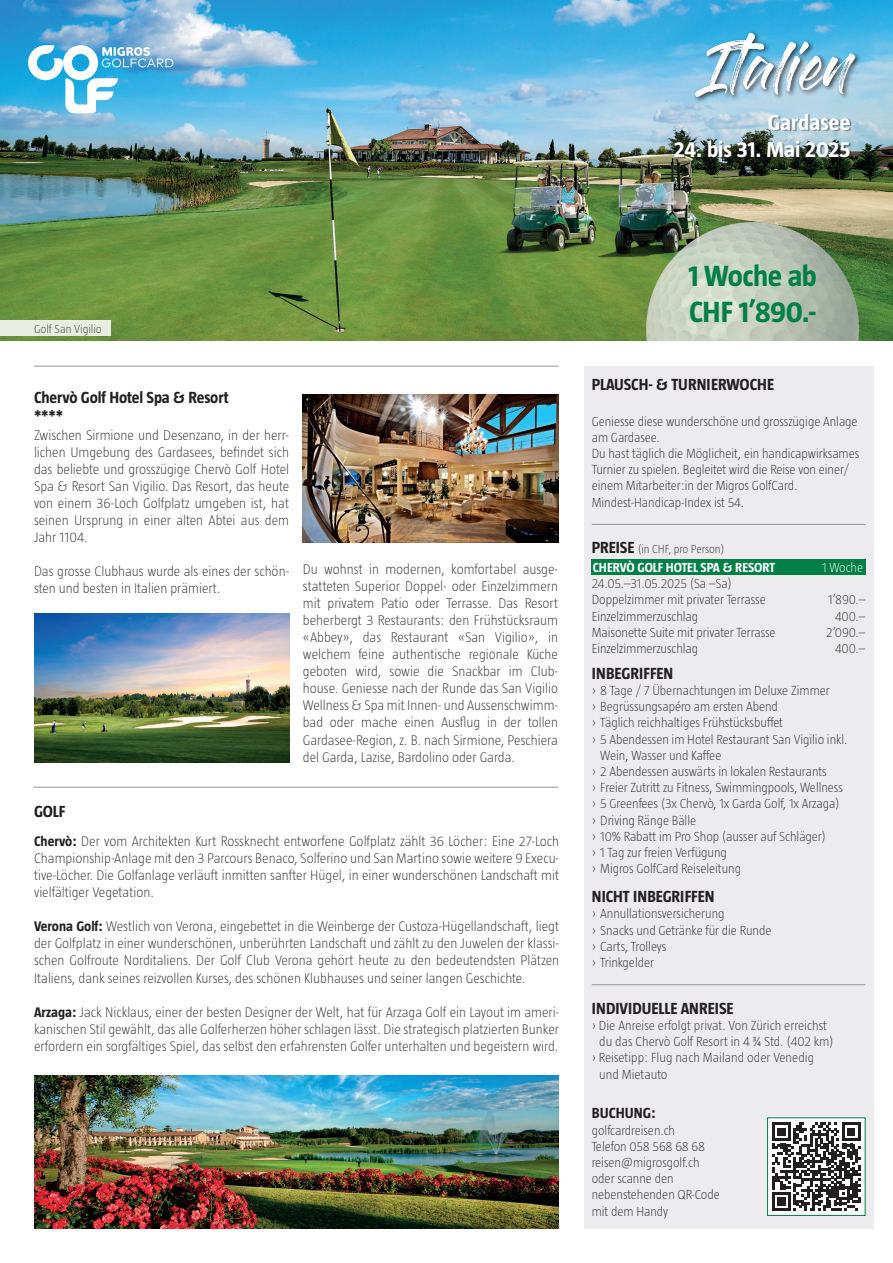
<style>
.page{position:relative;width:893px;height:1263px;background:#fff}
.page>*{position:absolute;margin:0;border:0;box-sizing:border-box;transform-origin:0 0}
.t1{font:97.5px "Gloss And Bloom";letter-spacing:-.005em;color:#fff}
.t2{font:700 30px/36px "Taz";letter-spacing:-.015em;color:#007f46}
.t3{font:700 22.5px "Taz";color:#fff}
.t4{font:700 16.5px/19.8px "Taz";letter-spacing:-.005em;color:#231f20}
.t5{font:700 15px "Taz";color:#231f20}
.t6{font:200 14.25px/17.1px "Taz";color:#231f20;text-align:justify}
.t7{font:200 13.5px/16.2px "Taz";letter-spacing:-.005em;color:#231f20}
.t8{font:700 13.5px "Taz";letter-spacing:-.005em;color:#fff}
.t9{font:200 13.5px "Taz";letter-spacing:-.005em;color:#fff}
.t10{font:200 12px "Taz";color:#231f20}
.s1{font-weight:700}
.s2{font-weight:700;font-size:16.5px}
</style>
<div class="page">
<img style="left:0;top:0;width:893px;height:340px">
<svg style="left:0;top:13px;width:188px;height:79px;background:#56a8d7"></svg>
<div style="left:693px;top:30px;width:169px;height:73px;background:#231f20;opacity:.8"></div>
<svg style="left:28px;top:45px;width:145px;height:68px"></svg>
<img style="left:646px;top:223px;width:213px;height:117px">
<div style="left:584px;top:366px;width:289px;height:863px;background:#ececee"></div>
<hr style="left:592px;top:524px;width:273px;height:1px;background:#939598">
<div style="left:592px;top:559px;width:227px;height:15px;background:#007f46"></div>
<div style="left:819px;top:559px;width:46px;height:15px;background:#007f46"></div>
<hr style="left:592px;top:984px;width:273px;height:1px;background:#939598">
<div style="left:0;top:320px;width:111px;height:15px;background:#e8eee1"></div>
<hr style="left:34px;top:366px;width:525px;height:1px;background:#939598">
<div style="left:767px;top:1118px;width:98px;height:97px;background:#fff"></div>
<svg style="left:772px;top:1122px;width:88px;height:88px"></svg>
<img style="left:35px;top:1076px;width:524px;height:153px">
<hr style="left:33px;top:787px;width:525px;height:1px;background:#939598">
<div style="left:675px;top:114px;width:177px;height:45px;background:#231f20;opacity:.5"></div>
<img style="left:34px;top:613px;width:255px;height:149px">
<img style="left:303px;top:394px;width:255px;height:148px">
<h1 class="t1" style="left:709px;top:23px;width:143px">Italien</h1>
<h3 class="t3" style="left:768px;top:110px;width:84px">Gardasee</h3>
<h3 class="t3" style="left:674px;top:137px;width:178px">24. bis 31. Mai 2025</h3>
<p class="t10" style="left:34px;top:322px;width:69px">Golf San Vigilio</p>
<p class="t4" style="left:34px;top:387px;width:196px">Chervò Golf Hotel Spa &amp; Resort ****</p>
<p class="t6" style="left:34px;top:426px;width:257px">Zwischen Sirmione und Desenzano, in der herr&shy;lichen Umgebung des Gardasees, befindet sich das beliebte und grosszügige Chervò Golf Hotel Spa &amp; Resort San Vigilio. Das Resort, das heute von einem 36-Loch Golfplatz umgeben ist, hat seinen Ursprung in einer alten Abtei aus dem Jahr 1104.</p>
<p class="t6" style="left:34px;top:563px;width:256px">Das grosse Clubhaus wurde als eines der schön&shy;sten und besten in Italien prämiert.</p>
<p class="t6" style="left:303px;top:560px;width:257px">Du wohnst in modernen, komfortabel ausge&shy;statteten Superior Doppel- oder Einzelzimmern mit privatem Patio oder Terrasse. Das Resort beherbergt 3 Restaurants: den Frühstücksraum «Abbey», das Restaurant «San Vigilio», in welchem feine authentische regionale Küche geboten wird, sowie die Snackbar im Club&shy;house. Geniesse nach der Runde das San Vigilio Wellness &amp; Spa mit Innen- und Aussenschwimm&shy;bad oder mache einen Ausflug in der tollen Gardasee-Region, z. B. nach Sirmione, Peschiera del Garda, Lazise, Bardolino oder Garda.</p>
<p class="t4" style="left:34px;top:801px;width:33px">GOLF</p>
<p class="t6" style="left:34px;top:832px;width:527px"><span class="s1">Chervò:</span> Der vom Architekten Kurt Rossknecht entworfene Golfplatz zählt 36 Löcher: Eine 27-Loch Championship-Anlage mit den 3 Parcours Benaco, Solferino und San Martino sowie weitere 9 Execu&shy;tive-Löcher. Die Golfanlage verläuft inmitten sanfter Hügel, in einer wunderschönen Landschaft mit vielfältiger Vegetation.</p>
<p class="t6" style="left:34px;top:918px;width:527px"><span class="s1">Verona Golf:</span> Westlich von Verona, eingebettet in die Weinberge der Custoza-Hügellandschaft, liegt der Golfplatz in einer wunderschönen, unberührten Landschaft und zählt zu den Juwelen der klassi&shy;schen Golfroute Norditaliens. Der Golf Club Verona gehört heute zu den bedeutendsten Plätzen Italiens, dank seines reizvollen Kurses, des schönen Klubhauses und seiner langen Geschichte.</p>
<p class="t6" style="left:34px;top:1003px;width:527px"><span class="s1">Arzaga:</span> Jack Nicklaus, einer der besten Designer der Welt, hat für Arzaga Golf ein Layout im ameri&shy;kanischen Stil gewählt, das alle Golferherzen höher schlagen lässt. Die strategisch platzierten Bunker erfordern ein sorgfältiges Spiel, das selbst den erfahrensten Golfer unterhalten und begeistern wird.</p>
<h2 class="t2" style="left:688px;top:258px;width:130px">1 Woche ab<br>CHF 1’890.-</h2>
<p class="t4" style="left:592px;top:374px;width:184px">PLAUSCH- &amp; TURNIERWOCHE</p>
<p class="t7" style="left:592px;top:413px;width:269px">Geniesse diese wunderschöne und grosszügige Anlage am Gardasee.<br>Du hast täglich die Möglicheit, ein handicapwirksames Turnier zu spielen. Begleitet wird die Reise von einer/ einem Mitarbeiter:in der Migros GolfCard.<br>Mindest-Handicap-Index ist 54.</p>
<p class="t10" style="left:592px;top:542px;width:134px"><span class="s2">PREISE</span> (in CHF, pro Person)</p>
<p class="t8" style="left:593px;top:560px;width:184px">CHERVÒ GOLF HOTEL SPA &amp; RESORT</p>
<p class="t9" style="left:822px;top:560px;width:43px">1 Woche</p>
<p class="t7" style="left:592px;top:575px;width:176px">24.05.–31.05.2025 (Sa –Sa)<br>Doppelzimmer mit privater Terrasse</p>
<p class="t7" style="left:828px;top:591px;width:39px">1’890.–</p>
<p class="t7" style="left:592px;top:608px;width:108px">Einzelzimmerzuschlag</p>
<p class="t7" style="left:835px;top:608px;width:32px">400.–</p>
<p class="t7" style="left:592px;top:624px;width:185px">Maisonette Suite mit privater Terrasse</p>
<p class="t7" style="left:826px;top:624px;width:41px">2’090.–</p>
<p class="t7" style="left:592px;top:640px;width:108px">Einzelzimmerzuschlag</p>
<p class="t7" style="left:835px;top:640px;width:32px">400.–</p>
<p class="t4" style="left:592px;top:663px;width:83px">INBEGRIFFEN</p>
<p class="t7" style="left:592px;top:682px;width:240px">› 8 Tage / 7 Übernachtungen im Deluxe Zimmer</p>
<p class="t7" style="left:592px;top:698px;width:188px">› Begrüssungsapéro am ersten Abend</p>
<p class="t7" style="left:592px;top:715px;width:193px">› Täglich reichhaltiges Frühstücksbuffet</p>
<p class="t7" style="left:592px;top:731px;width:257px">› 5 Abendessen im Hotel Restaurant San Vigilio inkl.</p>
<p class="t7" style="left:600px;top:747px;width:123px">Wein, Wasser und Kaffee</p>
<p class="t7" style="left:592px;top:763px;width:236px">› 2 Abendessen auswärts in lokalen Restaurants</p>
<p class="t7" style="left:592px;top:779px;width:253px">› Freier Zutritt zu Fitness, Swimmingpools, Wellness</p>
<p class="t7" style="left:592px;top:796px;width:249px">› 5 Greenfees (3x Chervò, 1x Garda Golf, 1x Arzaga)</p>
<p class="t7" style="left:592px;top:812px;width:106px">› Driving Ränge Bälle</p>
<p class="t7" style="left:592px;top:828px;width:236px">› 10% Rabatt im Pro Shop (ausser auf Schläger)</p>
<p class="t7" style="left:592px;top:844px;width:137px">› 1 Tag zur freien Verfügung</p>
<p class="t7" style="left:592px;top:860px;width:151px">› Migros GolfCard Reiseleitung</p>
<p class="t4" style="left:592px;top:886px;width:124px">NICHT INBEGRIFFEN</p>
<p class="t7" style="left:592px;top:905px;width:181px">› Annullationsversicherung<br>› Snacks und Getränke für die Runde › Carts, Trolleys<br>› Trinkgelder</p>
<p class="t4" style="left:592px;top:998px;width:143px">INDIVIDUELLE ANREISE</p>
<p class="t7" style="left:592px;top:1017px;width:237px">› Die Anreise erfolgt privat. Von Zürich erreichst</p>
<p class="t7" style="left:599px;top:1033px;width:236px">du das Chervò Golf Resort in 4 ¾ Std. (402 km)</p>
<p class="t7" style="left:592px;top:1049px;width:224px">› Reisetipp: Flug nach Mailand oder Venedig</p>
<p class="t7" style="left:599px;top:1066px;width:70px">und Mietauto</p>
<p class="t5" style="left:592px;top:1105px;width:66px">BUCHUNG:</p>
<p class="t7" style="left:592px;top:1122px;width:130px">golfcardreisen.ch<br>Telefon 058 568 68 68 reisen@migrosgolf.ch oder scanne den nebenstehenden QR-Code mit dem Handy</p>
</div>
